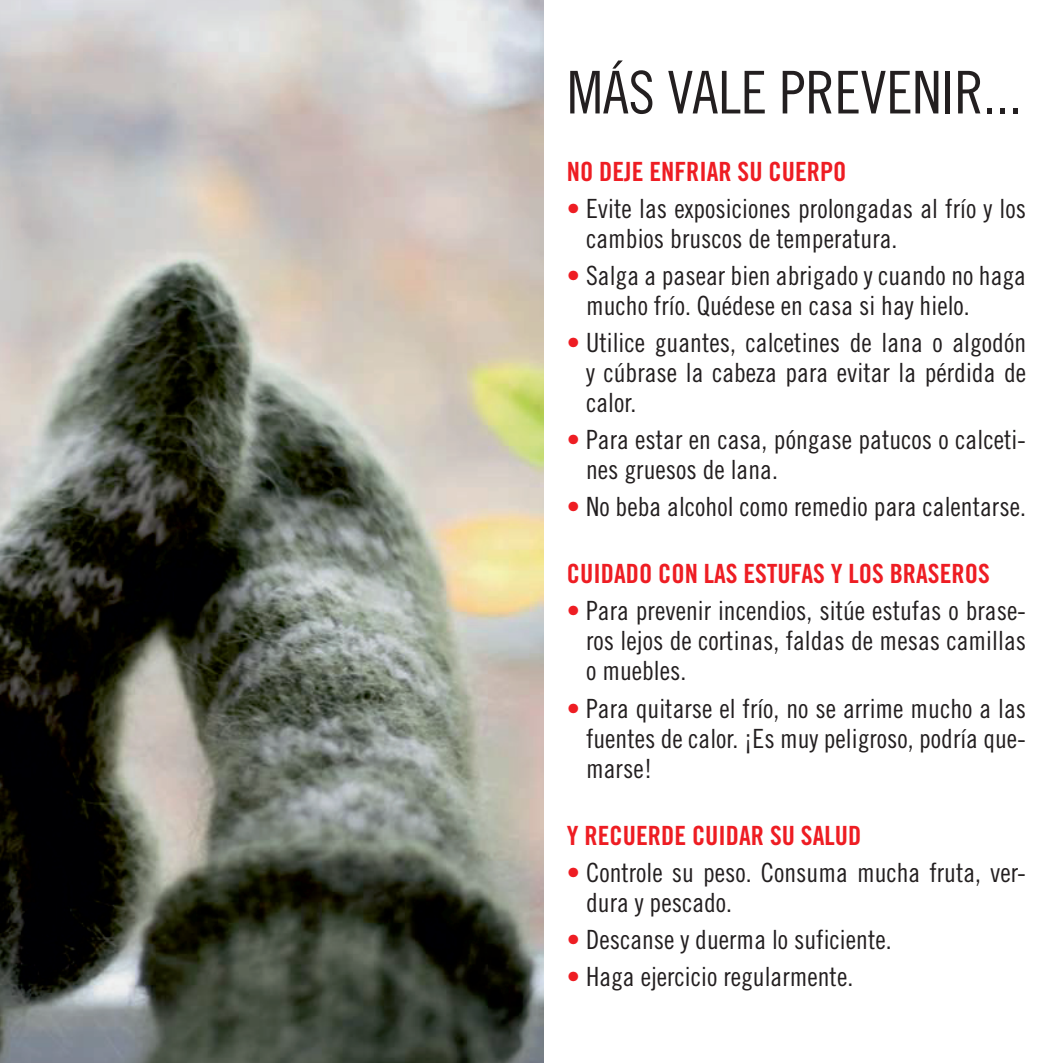
<style>
.page{position:relative;width:1063px;height:1063px;background:#fff}
.page>*{position:absolute;margin:0;border:0;box-sizing:border-box;transform-origin:0 0}
.t1{font:59px "Trade Gothic LT Std Cn 18";letter-spacing:-.005em;color:#231f20}
.t2{font:26.5px/30px "Trade Gothic LT Std Cn 18";color:#231f20}
.t3{font:26.5px "Trade Gothic LT Std Bd Cn 20";color:#ee1d23}
.s1{color:#ee1d23}
</style>
<div class="page">
<img style="left:0;top:0;width:543px;height:1063px">
<h1 class="t1" style="left:567px;top:57px;width:457px">MÁS VALE PREVENIR...</h1>
<p class="t3" style="left:567px;top:155px;width:281px">NO DEJE ENFRIAR SU CUERPO</p>
<p class="t2" style="left:586px;top:193px;width:442px;text-indent:-19px"><span class="s1">•</span> Evite las exposiciones prolongadas al frío y los cambios bruscos de temperatura.</p>
<p class="t2" style="left:586px;top:260px;width:441px;text-indent:-19px"><span class="s1">•</span> Salga a pasear bien abrigado y cuando no haga mucho frío. Quédese en casa si hay hielo.</p>
<p class="t2" style="left:586px;top:327px;width:442px;text-align:justify;text-indent:-19px"><span class="s1">•</span> Utilice guantes, calcetines de lana o algodón y cúbrase la cabeza para evitar la pérdida de calor.</p>
<p class="t2" style="left:586px;top:424px;width:442px;text-indent:-19px"><span class="s1">•</span> Para estar en casa, póngase patucos o calceti&shy;nes gruesos de lana.</p>
<p class="t2" style="left:567px;top:491px;width:460px"><span class="s1">•</span> No beba alcohol como remedio para calentarse.</p>
<p class="t3" style="left:567px;top:558px;width:424px">CUIDADO CON LAS ESTUFAS Y LOS BRASEROS</p>
<p class="t2" style="left:586px;top:596px;width:442px;text-align:justify;text-indent:-19px"><span class="s1">•</span> Para prevenir incendios, sitúe estufas o brase&shy;ros lejos de cortinas, faldas de mesas camillas o muebles.</p>
<p class="t2" style="left:586px;top:693px;width:442px;text-align:justify;text-indent:-19px"><span class="s1">•</span> Para quitarse el frío, no se arrime mucho a las fuentes de calor. ¡Es muy peligroso, podría que&shy;marse!</p>
<p class="t3" style="left:567px;top:819px;width:296px">Y RECUERDE CUIDAR SU SALUD</p>
<p class="t2" style="left:586px;top:857px;width:442px;text-indent:-19px"><span class="s1">•</span> Controle su peso. Consuma mucha fruta, ver&shy;dura y pescado.</p>
<p class="t2" style="left:567px;top:924px;width:326px"><span class="s1">•</span> Descanse y duerma lo suficiente.</p>
<p class="t2" style="left:567px;top:961px;width:288px"><span class="s1">•</span> Haga ejercicio regularmente.</p>
</div>
